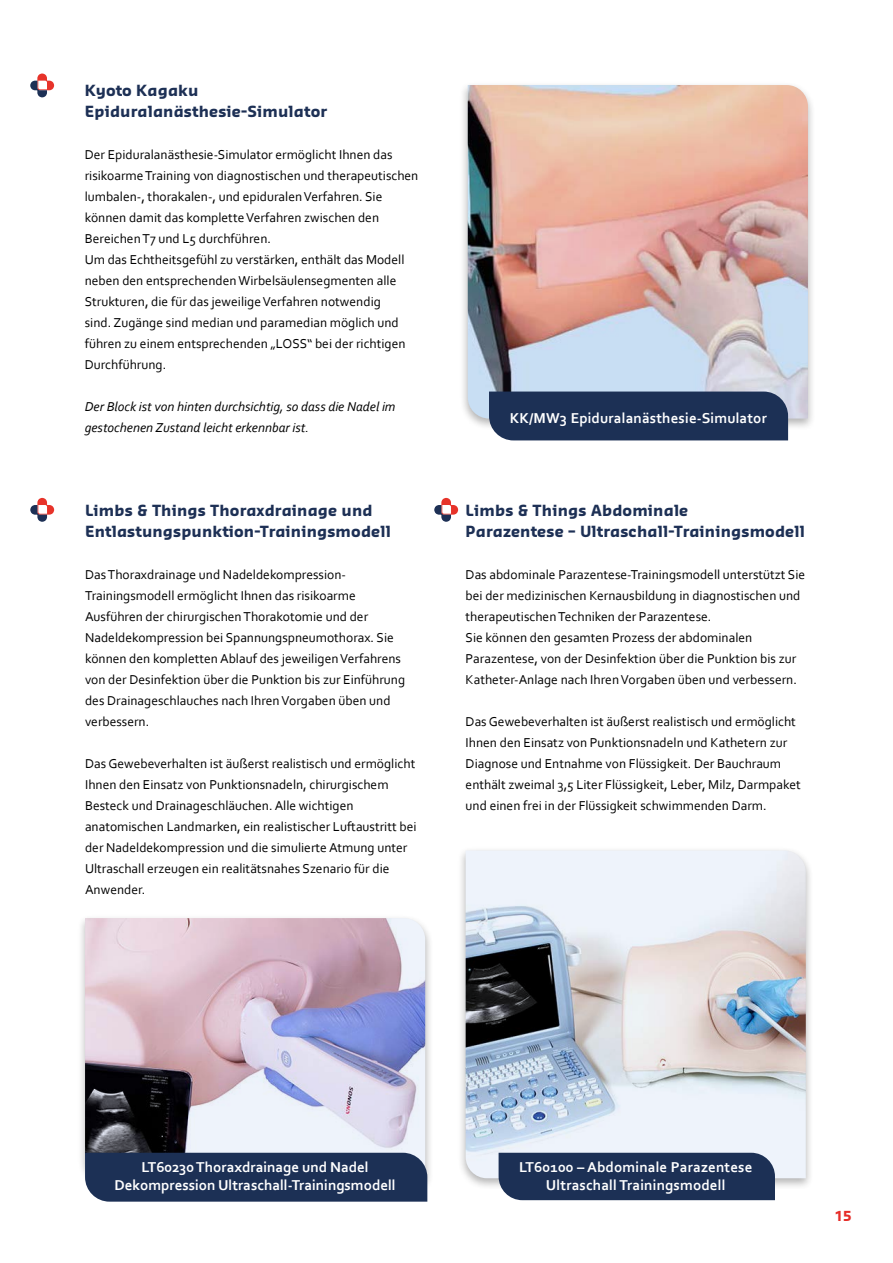
<style>
.page{position:relative;width:893px;height:1263px;background:#fff}
.page>*{position:absolute;margin:0;border:0;box-sizing:border-box;transform-origin:0 0}
.t1{font:700 15px/21px "Sansa";letter-spacing:.01em;color:#1d3055}
.t2{font:700 15px/18px "Corbel";letter-spacing:.01em;color:#fff;text-align:center}
.t3{font:13.5px/21px "Corbel";color:#000}
.t4{font:italic 13.5px/21px "Corbel";color:#000}
.t5{font:700 13.5px "Sansa";color:#e62d28}
</style>
<div class="page">
<svg style="left:30px;top:498px;width:24px;height:24px"></svg>
<svg style="left:434px;top:498px;width:24px;height:24px"></svg>
<div style="left:77px;top:914px;width:356px;height:276px;background:#000;opacity:.3"></div>
<img style="left:85px;top:918px;width:340px;height:235px">
<div style="left:457px;top:847px;width:357px;height:343px;background:#000;opacity:.3"></div>
<img style="left:466px;top:850px;width:340px;height:325px">
<div style="left:85px;top:1153px;width:342px;height:48px;background:#1c3055"></div>
<svg style="left:30px;top:74px;width:24px;height:23px"></svg>
<div style="left:459px;top:81px;width:357px;height:350px;background:#000;opacity:.3"></div>
<img style="left:468px;top:85px;width:340px;height:333px">
<div style="left:489px;top:392px;width:299px;height:48px;background:#1c3055"></div>
<div style="left:499px;top:1153px;width:276px;height:47px;background:#1c3055"></div>
<p class="t1" style="left:85px;top:79px;width:244px">Kyoto Kagaku<br>Epiduralanästhesie-Simulator</p>
<p class="t3" style="left:85px;top:144px;width:335px">Der Epiduralanästhesie-Simulator ermöglicht Ihnen das risikoarme Training von diagnostischen und therapeutischen lumbalen-, thorakalen-, und epiduralen Verfahren. Sie können damit das komplette Verfahren zwischen den Bereichen T7 und L5 durchführen.<br>Um das Echtheitsgefühl zu verstärken, enthält das Modell neben den entsprechenden Wirbelsäulensegmenten alle Strukturen, die für das jeweilige Verfahren notwendig<br>sind. Zugänge sind median und paramedian möglich und führen zu einem entsprechenden „LOSS“ bei der richtigen Durchführung.</p>
<p class="t4" style="left:85px;top:396px;width:312px">Der Block ist von hinten durchsichtig, so dass die Nadel im gestochenen Zustand leicht erkennbar ist.</p>
<p class="t2" style="left:510px;top:409px;width:259px">KK/MW3 Epiduralanästhesie-Simulator</p>
<p class="t1" style="left:85px;top:499px;width:307px">Limbs &amp; Things Thoraxdrainage und<br>Entlastungspunktion-Trainingsmodell</p>
<p class="t3" style="left:85px;top:564px;width:322px">Das Thoraxdrainage und Nadeldekompression-Trainingsmodell ermöglicht Ihnen das risikoarme Ausführen der chirurgischen Thorakotomie und der Nadeldekompression bei Spannungspneumothorax. Sie können den kompletten Ablauf des jeweiligen Verfahrens von der Desinfektion über die Punktion bis zur Einführung des Drainageschlauches nach Ihren Vorgaben üben und verbessern.</p>
<p class="t3" style="left:85px;top:753px;width:333px">Das Gewebeverhalten ist äußerst realistisch und ermöglicht Ihnen den Einsatz von Punktionsnadeln, chirurgischem Besteck und Drainageschläuchen. Alle wichtigen anatomischen Landmarken, ein realistischer Luftaustritt bei der Nadeldekompression und die simulierte Atmung unter Ultraschall erzeugen ein realitätsnahes Szenario für die Anwender.</p>
<p class="t1" style="left:466px;top:499px;width:341px">Limbs &amp; Things Abdominale<br>Parazentese – Ultraschall-Trainingsmodell</p>
<p class="t3" style="left:466px;top:564px;width:341px">Das abdominale Parazentese-Trainingsmodell unterstützt Sie bei der medizinischen Kernausbildung in diagnostischen und therapeutischen Techniken der Parazentese.<br>Sie können den gesamten Prozess der abdominalen Parazentese, von der Desinfektion über die Punktion bis zur Katheter-Anlage nach Ihren Vorgaben üben und verbessern.</p>
<p class="t3" style="left:466px;top:711px;width:337px">Das Gewebeverhalten ist äußerst realistisch und ermöglicht Ihnen den Einsatz von Punktionsnadeln und Kathetern zur Diagnose und Entnahme von Flüssigkeit. Der Bauchraum enthält zweimal 3,5 Liter Flüssigkeit, Leber, Milz, Darmpaket und einen frei in der Flüssigkeit schwimmenden Darm.</p>
<p class="t2" style="left:115px;top:1157px;width:283px">LT60230 Thoraxdrainage und Nadel<br>Dekompression Ultraschall-Trainingsmodell</p>
<p class="t2" style="left:519px;top:1157px;width:235px">LT60100 – Abdominale Parazentese<br>Ultraschall Trainingsmodell</p>
<p class="t5" style="left:835px;top:1207px;width:18px">15</p>
</div>
